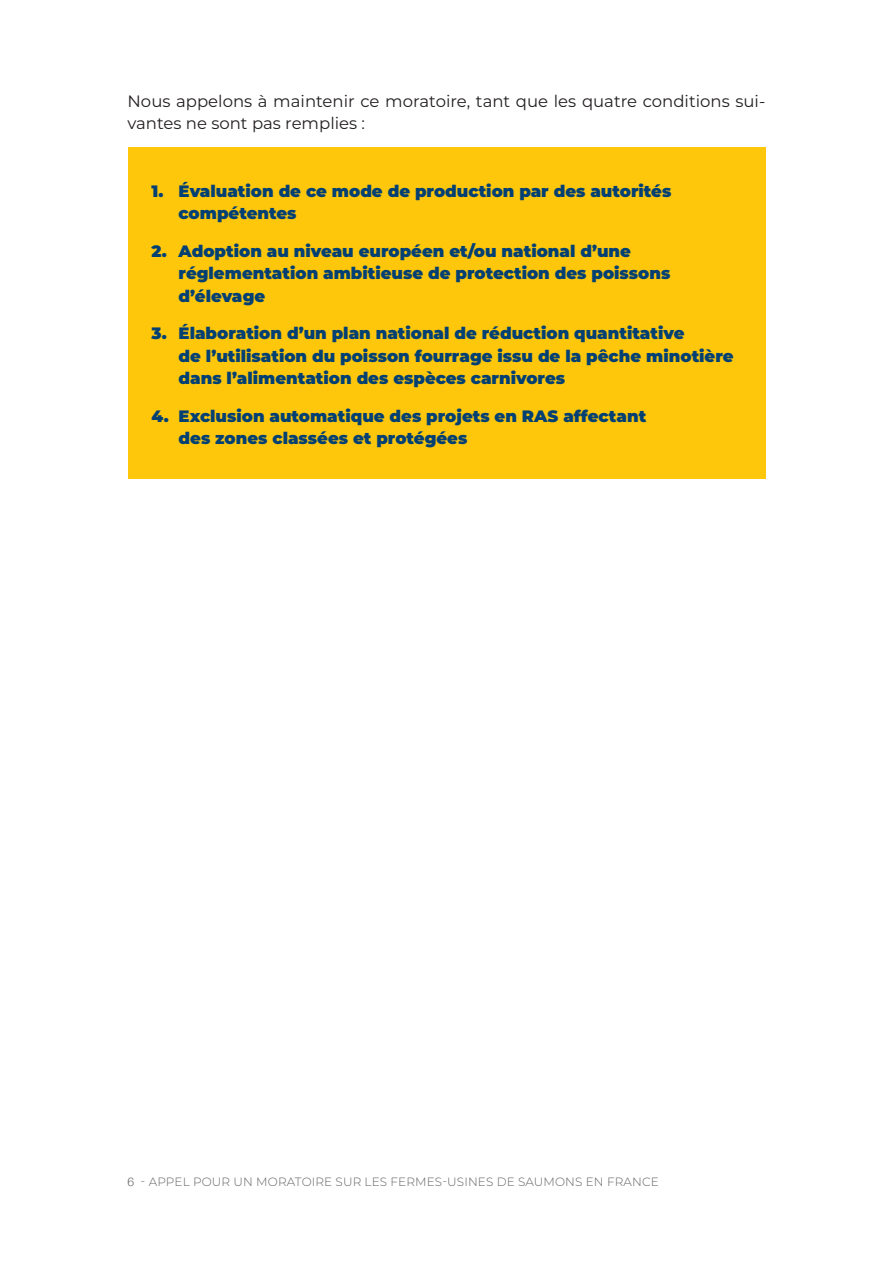
<style>
.page{position:relative;width:893px;height:1263px;background:#fff}
.page>*{position:absolute;margin:0;border:0;box-sizing:border-box;transform-origin:0 0}
.t1{font:900 16.5px/22.5px "Montserrat";color:#024073}
.t2{font:16.5px/22.5px "Montserrat";color:#231f20}
.t3{font:300 12px "Montserrat";letter-spacing:.01em;color:#636366}
.s1{font-family:"Helvetica Neue"}
</style>
<div class="page">
<div style="left:128px;top:147px;width:637px;height:332px;background:#fec70c"></div>
<p class="t2" style="left:128px;top:89px;width:639px">Nous appelons à maintenir ce moratoire, tant que les quatre conditions sui&shy;vantes ne sont pas remplies :</p>
<p class="t1" style="left:179px;top:178px;width:494px;text-indent:-27px">1. Évaluation de ce mode de production par des autorités compétentes</p>
<p class="t1" style="left:179px;top:238px;width:493px;text-indent:-27px">2. Adoption au niveau européen et/ou national d’une réglementation ambitieuse de protection des poissons d’élevage</p>
<p class="t1" style="left:179px;top:321px;width:557px;text-indent:-27px">3. Élaboration d’un plan national de réduction quantitative<br>de l’utilisation du poisson fourrage issu de la pêche minotière dans l’alimentation des espèces carnivores</p>
<p class="t1" style="left:179px;top:403px;width:469px;text-indent:-27px">4. Exclusion automatique des projets en RAS affectant des zones classées et protégées</p>
<p class="t3" style="left:128px;top:1174px;width:533px"><span class="s1">6</span> - APPEL POUR UN MORATOIRE SUR LES FERMES-USINES DE SAUMONS EN FRANCE</p>
</div>
